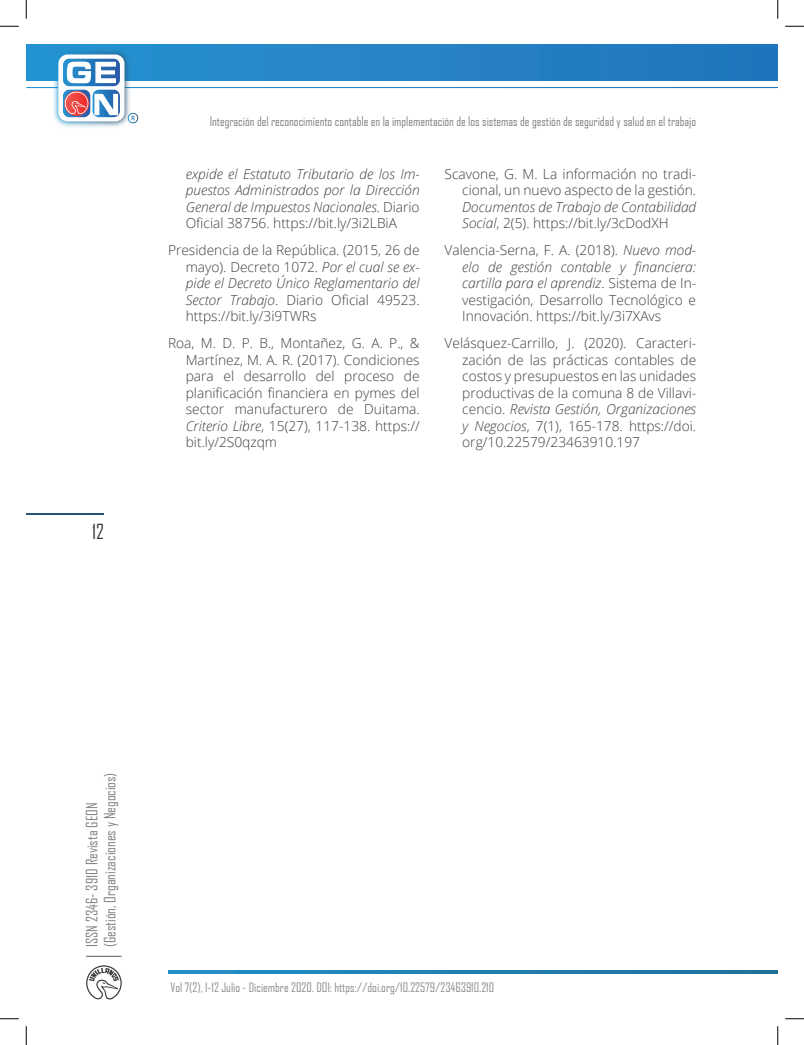
<style>
.page{position:relative;width:804px;height:1045px;background:#fff}
.page>*{position:absolute;margin:0;border:0;box-sizing:border-box;transform-origin:0 0}
.t1{font:20px "Agency FB";color:#3e3e3f}
.t2{font:15px/18px "Agency FB";color:#808285}
.bibliografía{font:300 13.75px/16.5px "Open Sans";color:#3e3e3f;text-align:justify}
.bibliografía-2{font:italic 300 13.75px/16.5px "Open Sans";color:#3e3e3f;text-align:justify}
.t3{font:12.5px "Agency FB";color:#808285}
.t4{font:12.5px "Agency FB";color:#8b8d90}
.s1{font-style:normal}
.s2{font-style:italic}
</style>
<div class="page">
<hr style="left:86px;top:956px;width:36px;height:1px;background:#57585a">
<svg style="left:86px;top:965px;width:36px;height:35px"></svg>
<svg style="left:168px;top:970px;width:609px;height:3px;background:#217fb1"></svg>
<hr style="left:26px;top:513px;width:78px;height:1px;background:#275172">
<div style="left:27px;top:44px;width:750px;height:37px;background:#2781c4"></div>
<img style="left:26px;top:44px;width:144px;height:83px">
<div style="left:58px;top:54px;width:66px;height:67px;background:#fdfdfd;border-radius:9px"></div>
<svg style="left:63px;top:59px;width:57px;height:58px"></svg>
<svg style="left:0;top:25px;width:19px;height:2px"></svg>
<svg style="left:785px;top:25px;width:19px;height:2px"></svg>
<svg style="left:0;top:1018px;width:19px;height:1px"></svg>
<svg style="left:785px;top:1018px;width:19px;height:1px"></svg>
<svg style="left:25px;top:0;width:2px;height:19px"></svg>
<svg style="left:25px;top:1026px;width:2px;height:19px"></svg>
<svg style="left:777px;top:0;width:1px;height:19px"></svg>
<svg style="left:777px;top:1026px;width:1px;height:19px"></svg>
<h1 class="t1" style="left:92px;top:519px;width:13px">12</h1>
<p class="t3" style="left:210px;top:113px;width:488px">Integración del reconocimiento contable en la implementación de los sistemas de gestión de seguridad y salud en el trabajo</p>
<p class="bibliografía-2" style="left:186px;top:165px;width:235px">expide el Estatuto Tributario de los Im&shy;puestos Administrados por la Dirección General de Impuestos Nacionales<span class="s1">. Diario Oficial 38756. https://bit.ly/3i2LBiA</span></p>
<p class="bibliografía" style="left:186px;top:242px;width:235px;text-indent:-18px">Presidencia de la República. (2015, 26 de mayo). Decreto 1072. <span class="s2">Por el cual se ex&shy;pide el Decreto Único Reglamentario del Sector Trabajo</span>. Diario Oficial 49523. https://bit.ly/3i9TWRs</p>
<p class="bibliografía" style="left:186px;top:335px;width:235px;text-indent:-18px">Roa, M. D. P. B., Montañez, G. A. P., &amp; Martínez, M. A. R. (2017). Condiciones para el desarrollo del proceso de planificación financiera en pymes del sector manufacturero de Duitama.<br><span class="s2">Criterio Libre</span>, 15(27), 117-138. https:// bit.ly/2S0qzqm</p>
<p class="bibliografía" style="left:462px;top:165px;width:235px;text-indent:-18px">Scavone, G. M. La información no tradi&shy;cional, un nuevo aspecto de la gestión.<br><span class="s2">Documentos de Trabajo de Contabilidad Social</span>, 2(5). https://bit.ly/3cDodXH</p>
<p class="bibliografía" style="left:462px;top:242px;width:235px;text-indent:-18px">Valencia-Serna, F. A. (2018). <span class="s2">Nuevo mod&shy;elo de gestión contable y financiera: cartilla para el aprendiz</span>. Sistema de In&shy;vestigación, Desarrollo Tecnológico e Innovación. https://bit.ly/3i7XAvs</p>
<p class="bibliografía" style="left:462px;top:335px;width:235px;text-indent:-18px">Velásquez-Carrillo, J. (2020). Caracteri&shy;zación de las prácticas contables de costos y presupuestos en las unidades productivas de la comuna 8 de Villavi&shy;cencio. <span class="s2">Revista Gestión, Organizaciones y Negocios</span>, 7(1), 165-178. https://doi. org/10.22579/23463910.197</p>
<p class="t2" style="left:83px;top:947px;width:176px;rotate:-90deg">ISSN 2346- 3910 Revista GEON (Gestión, Organizaciones y Negocios)</p>
<p class="t4" style="left:170px;top:980px;width:325px">Vol 7(2), 1-12 Julio - Diciembre 2020. DOI: https://doi.org/10.22579/23463910.210</p>
</div>
